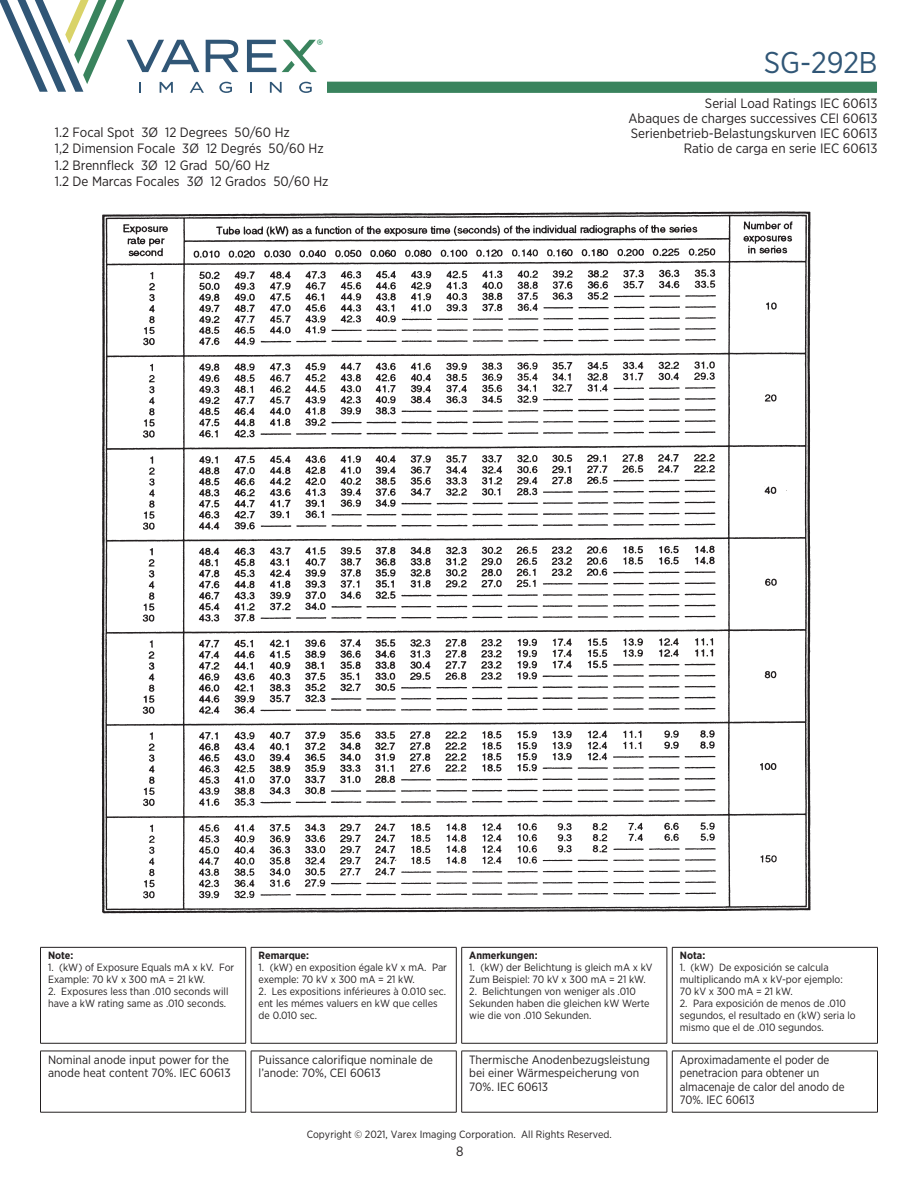
<style>
.page{position:relative;width:918px;height:1188px;background:#fff}
.page>*{position:absolute;margin:0;border:0;box-sizing:border-box;transform-origin:0 0}
.t1{font:30px "Gotham Narrow";color:#305676}
.t2{font:13.5px "Gotham Narrow";color:#231f20}
.t3{font:12.3px "Neutraface Text Book Alt";color:#0a8348}
.t4{font:12px/13.5px "Gotham Narrow";color:#231f20}
.t5{font:12px/13.5px "Gotham Narrow";color:#231f20;scale:.95 1}
.t6{font:10.5px/12px "Gotham Narrow";color:#231f20}
.t7{font:700 10.5px "Gotham Narrow";color:#231f20}
</style>
<div class="page">
<div style="left:327px;top:82px;width:550px;height:11px;background:#39835d"></div>
<svg style="left:0;top:0;width:317px;height:93px"></svg>
<img style="left:101px;top:211px;width:710px;height:703px">
<hr style="left:40px;top:947px;width:206px;height:1px;background:#231f20">
<hr style="left:40px;top:948px;width:1px;height:95px;background:#231f20">
<hr style="left:245px;top:948px;width:1px;height:95px;background:#231f20">
<hr style="left:251px;top:947px;width:205px;height:1px;background:#231f20">
<hr style="left:251px;top:948px;width:1px;height:95px;background:#231f20">
<hr style="left:456px;top:948px;width:1px;height:95px;background:#231f20">
<hr style="left:462px;top:947px;width:205px;height:1px;background:#231f20">
<hr style="left:461px;top:948px;width:1px;height:95px;background:#231f20">
<hr style="left:667px;top:948px;width:1px;height:95px;background:#231f20">
<hr style="left:672px;top:947px;width:206px;height:1px;background:#231f20">
<hr style="left:672px;top:948px;width:1px;height:95px;background:#231f20">
<hr style="left:877px;top:948px;width:1px;height:95px;background:#231f20">
<hr style="left:40px;top:1043px;width:206px;height:1px;background:#231f20">
<hr style="left:251px;top:1043px;width:205px;height:1px;background:#231f20">
<hr style="left:462px;top:1043px;width:205px;height:1px;background:#231f20">
<hr style="left:672px;top:1043px;width:206px;height:1px;background:#231f20">
<hr style="left:40px;top:1051px;width:206px;height:1px;background:#231f20">
<hr style="left:40px;top:1051px;width:1px;height:61px;background:#231f20">
<hr style="left:245px;top:1051px;width:1px;height:61px;background:#231f20">
<hr style="left:251px;top:1051px;width:205px;height:1px;background:#231f20">
<hr style="left:251px;top:1051px;width:1px;height:61px;background:#231f20">
<hr style="left:456px;top:1051px;width:1px;height:61px;background:#231f20">
<hr style="left:462px;top:1051px;width:205px;height:1px;background:#231f20">
<hr style="left:461px;top:1051px;width:1px;height:61px;background:#231f20">
<hr style="left:667px;top:1051px;width:1px;height:61px;background:#231f20">
<hr style="left:672px;top:1051px;width:206px;height:1px;background:#231f20">
<hr style="left:672px;top:1051px;width:1px;height:61px;background:#231f20">
<hr style="left:877px;top:1051px;width:1px;height:61px;background:#231f20">
<hr style="left:40px;top:1112px;width:206px;height:1px;background:#231f20">
<hr style="left:251px;top:1112px;width:205px;height:1px;background:#231f20">
<hr style="left:462px;top:1112px;width:205px;height:1px;background:#231f20">
<hr style="left:672px;top:1112px;width:206px;height:1px;background:#231f20">
<p class="t3" style="left:317px;top:36px;width:8px">®</p>
<p class="t2" style="left:55px;top:124px;width:237px">1.2 Focal Spot 3Ø 12 Degrees 50/60 Hz</p>
<p class="t2" style="left:55px;top:140px;width:271px">1,2 Dimension Focale 3Ø 12 Degrés 50/60 Hz</p>
<p class="t2" style="left:55px;top:157px;width:217px">1.2 Brennfleck 3Ø 12 Grad 50/60 Hz</p>
<p class="t2" style="left:55px;top:173px;width:275px">1.2 De Marcas Focales 3Ø 12 Grados 50/60 Hz</p>
<h1 class="t1" style="left:764px;top:44px;width:115px">SG-292B</h1>
<p class="t2" style="left:705px;top:95px;width:174px">Serial Load Ratings IEC 60613</p>
<p class="t2" style="left:629px;top:110px;width:250px">Abaques de charges successives CEI 60613</p>
<p class="t2" style="left:631px;top:125px;width:248px">Serienbetrieb-Belastungskurven IEC 60613</p>
<p class="t2" style="left:684px;top:140px;width:195px">Ratio de carga en serie IEC 60613</p>
<p class="t7" style="left:48px;top:949px;width:27px">Note:</p>
<p class="t6" style="left:48px;top:961px;width:188px">1. (kW) of Exposure Equals mA x kV. For<br>Example: 70 kV x 300 mA = 21 kW.</p>
<p class="t6" style="left:48px;top:985px;width:182px">2. Exposures less than .010 seconds will have a kW rating same as .010 seconds.</p>
<p class="t7" style="left:259px;top:949px;width:52px">Remarque:</p>
<p class="t6" style="left:259px;top:961px;width:190px">1. (kW) en exposition égale kV x mA. Par exemple: 70 kV x 300 mA = 21 kW.</p>
<p class="t6" style="left:259px;top:985px;width:189px">2. Les expositions inférieures à 0.010 sec. ent les mémes valuers en kW que celles de 0.010 sec.</p>
<p class="t7" style="left:469px;top:949px;width:70px">Anmerkungen:</p>
<p class="t6" style="left:469px;top:961px;width:185px">1. (kW) der Belichtung is gleich mA x kV<br>Zum Beispiel: 70 kV x 300 mA = 21 kW.</p>
<p class="t6" style="left:469px;top:985px;width:182px">2. Belichtungen von weniger als .010<br>Sekunden haben die gleichen kW Werte wie die von .010 Sekunden.</p>
<p class="t7" style="left:680px;top:949px;width:27px">Nota:</p>
<p class="t6" style="left:680px;top:961px;width:164px">1. (kW) De exposición se calcula multiplicando mA x kV-por ejemplo:</p>
<p class="t6" style="left:680px;top:985px;width:114px">70 kV x 300 mA = 21 kW.</p>
<p class="t6" style="left:680px;top:997px;width:177px">2. Para exposición de menos de .010 segundos, el resultado en (kW) seria lo mismo que el de .010 segundos.</p>
<p class="t4" style="left:48px;top:1053px;width:184px">Nominal anode input power for the anode heat content 70%. IEC 60613</p>
<p class="t4" style="left:259px;top:1053px;width:176px">Puissance calorifique nominale de l’anode: 70%, CEI 60613</p>
<p class="t4" style="left:469px;top:1053px;width:182px">Thermische Anodenbezugsleistung bei einer Wärmespeicherung von<br>70%. IEC 60613</p>
<p class="t5" style="left:680px;top:1053px;width:175px">Aproximadamente el poder de penetracion para obtener un almacenaje de calor del anodo de<br>70%. IEC 60613</p>
<p class="t6" style="left:307px;top:1128px;width:307px">Copyright © 2021, Varex Imaging Corporation. All Rights Reserved.</p>
<p class="t2" style="left:456px;top:1142px;width:9px">8</p>
</div>
